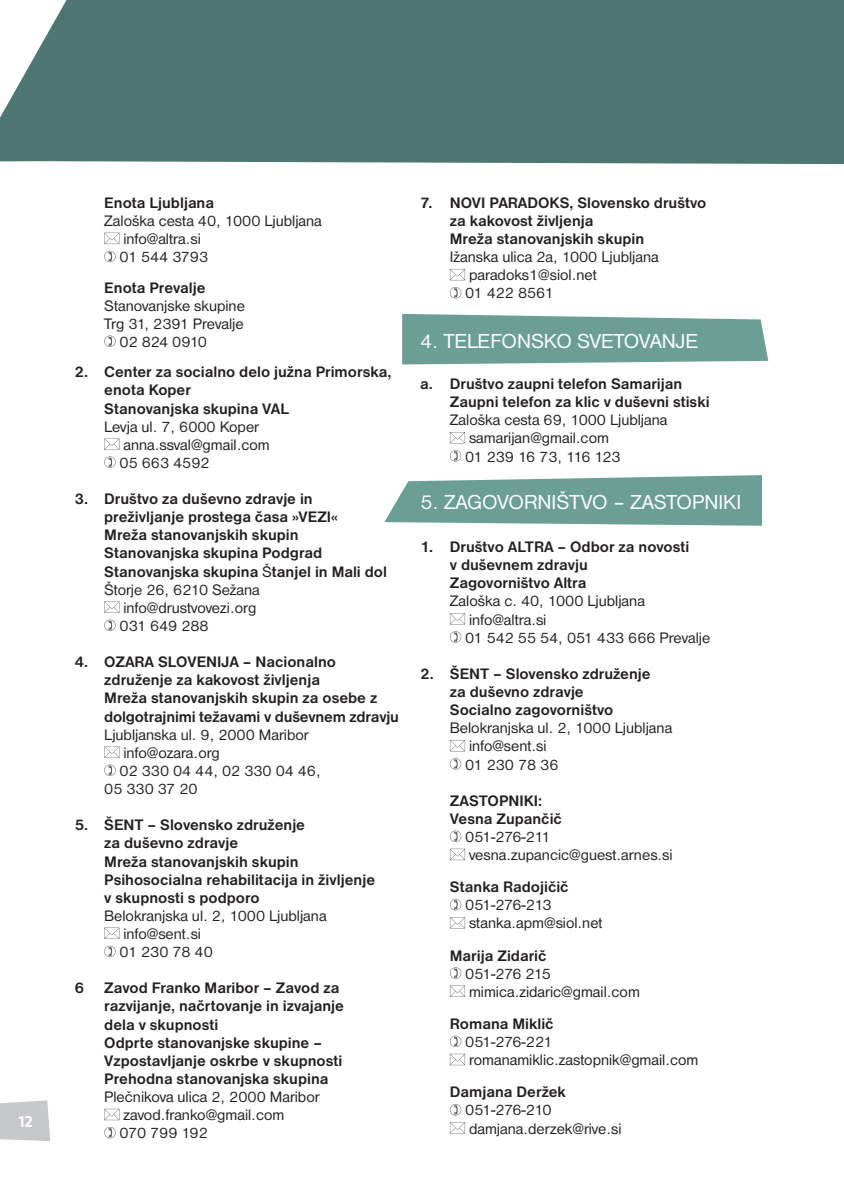
<style>
.page{position:relative;width:844px;height:1191px;background:#fff}
.page>*{position:absolute;margin:0;border:0;box-sizing:border-box;transform-origin:0 0}
.t1{font:21px "Nimbus San DEE";color:#fff}
.t2{font:700 15.75px/18.2px "Nimbus San DEE";color:#231f20}
.t3{font:15.75px/18.2px "Nimbus San DEE";color:#231f20}
.t4{font:15.75px "Nimbus San DEE";letter-spacing:-.025em;color:#231f20}
.t5{font:700 15.75px "Republika";color:#fff}
.s1{font-weight:400}
</style>
<div class="page">
<svg style="left:0;top:1100px;width:50px;height:41px;background:#cbccce"></svg>
<svg style="left:104px;top:233px;width:15px;height:11px"></svg>
<svg style="left:104px;top:251px;width:12px;height:11px"></svg>
<svg style="left:104px;top:335px;width:12px;height:12px"></svg>
<svg style="left:104px;top:438px;width:15px;height:12px"></svg>
<svg style="left:104px;top:456px;width:12px;height:12px"></svg>
<svg style="left:104px;top:601px;width:15px;height:12px"></svg>
<svg style="left:104px;top:619px;width:12px;height:12px"></svg>
<svg style="left:104px;top:746px;width:15px;height:12px"></svg>
<svg style="left:104px;top:764px;width:12px;height:12px"></svg>
<svg style="left:104px;top:927px;width:15px;height:12px"></svg>
<svg style="left:104px;top:945px;width:12px;height:12px"></svg>
<svg style="left:104px;top:1108px;width:15px;height:12px"></svg>
<svg style="left:104px;top:1127px;width:12px;height:11px"></svg>
<svg style="left:450px;top:269px;width:15px;height:11px"></svg>
<svg style="left:450px;top:287px;width:11px;height:11px"></svg>
<svg style="left:450px;top:432px;width:15px;height:11px"></svg>
<svg style="left:450px;top:450px;width:11px;height:11px"></svg>
<svg style="left:450px;top:613px;width:15px;height:11px"></svg>
<svg style="left:450px;top:631px;width:11px;height:11px"></svg>
<svg style="left:450px;top:740px;width:15px;height:11px"></svg>
<svg style="left:450px;top:758px;width:11px;height:11px"></svg>
<svg style="left:450px;top:830px;width:11px;height:12px"></svg>
<svg style="left:450px;top:848px;width:15px;height:12px"></svg>
<svg style="left:450px;top:899px;width:11px;height:11px"></svg>
<svg style="left:450px;top:917px;width:15px;height:11px"></svg>
<svg style="left:450px;top:967px;width:11px;height:11px"></svg>
<svg style="left:450px;top:985px;width:15px;height:11px"></svg>
<svg style="left:450px;top:1035px;width:11px;height:12px"></svg>
<svg style="left:450px;top:1053px;width:15px;height:12px"></svg>
<svg style="left:450px;top:1104px;width:11px;height:11px"></svg>
<svg style="left:450px;top:1122px;width:15px;height:11px"></svg>
<div style="left:0;top:0;width:843px;height:164px;background:#4e7773"></div>
<svg style="left:402px;top:314px;width:366px;height:50px;background:#78a79e"></svg>
<svg style="left:384px;top:475px;width:377px;height:51px;background:#7eaba3"></svg>
<p class="t5" style="left:19px;top:1109px;width:15px">12</p>
<p class="t2" style="left:104px;top:194px;width:111px">Enota Ljubljana</p>
<p class="t3" style="left:119px;top:212px;width:204px;text-indent:-15px">Zaloška cesta 40, 1000 Ljubljana info@altra.si<br>01 544 3793</p>
<p class="t2" style="left:104px;top:278px;width:103px">Enota Prevalje</p>
<p class="t3" style="left:104px;top:296px;width:142px">Stanovanjske skupine</p>
<p class="t3" style="left:104px;top:315px;width:141px">Trg 31, 2391 Prevalje</p>
<p class="t4" style="left:119px;top:333px;width:89px">02 824 0910</p>
<p class="t2" style="left:104px;top:363px;width:288px;text-indent:-30px">2. Center za socialno delo južna Primorska, enota Koper<br>Stanovanjska skupina VAL</p>
<p class="t3" style="left:119px;top:417px;width:152px;text-indent:-15px">Levja ul. 7, 6000 Koper anna.ssval@gmail.com<br>05 663 4592</p>
<p class="t2" style="left:74px;top:490px;width:240px">3. Društvo za duševno zdravje in</p>
<p class="t2" style="left:104px;top:508px;width:235px">preživljanje prostega časa »VEZI«</p>
<p class="t2" style="left:104px;top:526px;width:196px">Mreža stanovanjskih skupin</p>
<p class="t2" style="left:104px;top:544px;width:219px">Stanovanjska skupina Podgrad</p>
<p class="t2" style="left:104px;top:562px;width:284px">Stanovanjska skupina <span class="s1">Š</span>tanjel in Mali dol</p>
<p class="t3" style="left:104px;top:580px;width:157px">Štorje 26, 6210 Sežana</p>
<p class="t3" style="left:123px;top:598px;width:134px">info@drustvovezi.org</p>
<p class="t3" style="left:119px;top:617px;width:91px">031 649 288</p>
<p class="t2" style="left:104px;top:653px;width:296px;text-indent:-30px">4. OZARA SLOVENIJA – Nacionalno združenje za kakovost življenja<br>Mreža stanovanjskih skupin za osebe z dolgotrajnimi težavami v duševnem zdravju</p>
<p class="t3" style="left:104px;top:725px;width:206px">Ljubljanska ul. 9, 2000 Maribor</p>
<p class="t3" style="left:123px;top:743px;width:98px">info@ozara.org</p>
<p class="t3" style="left:119px;top:761px;width:203px">02 330 04 44, 02 330 04 46,</p>
<p class="t3" style="left:104px;top:780px;width:95px">05 330 37 20</p>
<p class="t2" style="left:104px;top:816px;width:272px;text-indent:-30px">5. ŠENT – Slovensko združenje<br>za duševno zdravje<br>Mreža stanovanjskih skupin<br>Psihosocialna rehabilitacija in življenje v skupnosti s podporo</p>
<p class="t3" style="left:119px;top:906px;width:208px;text-indent:-15px">Belokranjska ul. 2, 1000 Ljubljana info@sent.si<br>01 230 78 40</p>
<p class="t2" style="left:74px;top:979px;width:11px">6</p>
<p class="t2" style="left:104px;top:979px;width:241px">Zavod Franko Maribor – Zavod za razvijanje, načrtovanje in izvajanje dela v skupnosti<br>Odprte stanovanjske skupine –<br>Vzpostavljanje oskrbe v skupnosti<br>Prehodna stanovanjska skupina</p>
<p class="t3" style="left:119px;top:1088px;width:201px;text-indent:-15px">Plečnikova ulica 2, 2000 Maribor zavod.franko@gmail.com<br>070 799 192</p>
<p class="t2" style="left:450px;top:194px;width:258px;text-indent:-30px">7. NOVI PARADOKS, Slovensko društvo za kakovost življenja<br>Mreža stanovanjskih skupin</p>
<p class="t3" style="left:465px;top:248px;width:195px;text-indent:-15px">Ižanska ulica 2a, 1000 Ljubljana paradoks1@siol.net<br>01 422 8561</p>
<h1 class="t1" style="left:420px;top:329px;width:279px">4. TELEFONSKO SVETOVANJE</h1>
<p class="t2" style="left:450px;top:375px;width:261px;text-indent:-30px">a. Društvo zaupni telefon Samarijan<br>Zaupni telefon za klic v duševni stiski</p>
<p class="t3" style="left:465px;top:411px;width:204px;text-indent:-15px">Zaloška cesta 69, 1000 Ljubljana samarijan@gmail.com<br>01 239 16 73, 116 123</p>
<h1 class="t1" style="left:420px;top:490px;width:322px">5. ZAGOVORNIŠTVO – ZASTOPNIKI</h1>
<p class="t2" style="left:450px;top:538px;width:241px;text-indent:-30px">1. Društvo ALTRA – Odbor za novosti v duševnem zdravju<br>Zagovorništvo Altra</p>
<p class="t3" style="left:465px;top:592px;width:246px;text-indent:-15px">Zaloška c. 40, 1000 Ljubljana info@altra.si<br>01 542 55 54, 051 433 666 Prevalje</p>
<p class="t2" style="left:450px;top:665px;width:202px;text-indent:-30px">2. ŠENT – Slovensko združenje za duševno zdravje<br>Socialno zagovorništvo</p>
<p class="t3" style="left:465px;top:719px;width:208px;text-indent:-15px">Belokranjska ul. 2, 1000 Ljubljana info@sent.si<br>01 230 78 36</p>
<p class="t2" style="left:450px;top:791px;width:113px">ZASTOPNIKI:<br>Vesna Zupančič</p>
<p class="t3" style="left:465px;top:828px;width:209px">051-276-211 vesna.zupancic@guest.arnes.si</p>
<p class="t2" style="left:450px;top:878px;width:120px">Stanka Radojičič</p>
<p class="t3" style="left:465px;top:896px;width:139px">051-276-213 stanka.apm@siol.net</p>
<p class="t2" style="left:450px;top:946px;width:98px">Marija Zidarič</p>
<p class="t3" style="left:465px;top:964px;width:176px">051-276 215 mimica.zidaric@gmail.com</p>
<p class="t2" style="left:450px;top:1014px;width:105px">Romana Miklič</p>
<p class="t3" style="left:465px;top:1033px;width:235px">051-276-221 romanamiklic.zastopnik@gmail.com</p>
<p class="t2" style="left:450px;top:1083px;width:118px">Damjana Deržek</p>
<p class="t3" style="left:465px;top:1101px;width:158px">051-276-210 damjana.derzek@rive.si</p>
</div>
